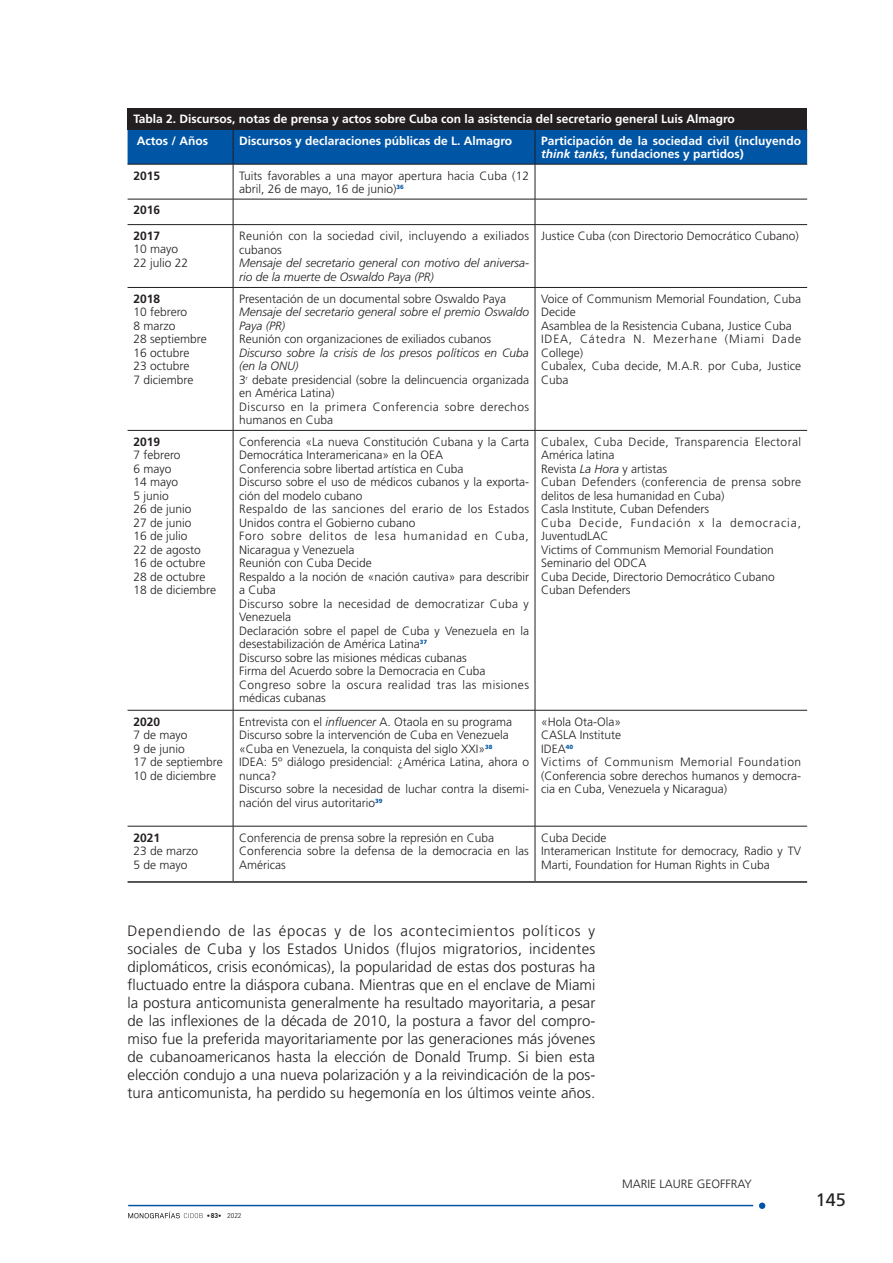
<style>
.page{position:relative;width:893px;height:1263px;background:#fff}
.page>*{position:absolute;margin:0;border:0;box-sizing:border-box;transform-origin:0 0}
.t1{font:18px "Frutiger";color:#231f20}
.t2{font:300 15px/18px "Frutiger";color:#231f20;text-align:justify}
.t3{font:300 12px/13.5px "Frutiger";color:#231f20}
.t4{font:700 12px/21.3px "Frutiger";color:#fff}
.t5{font:italic 300 12px/13.5px "Frutiger";color:#231f20}
.t6{font:300 12px/13.5px "Frutiger";letter-spacing:.025em;color:#231f20}
.t7{font:700 12px/25.5px "Frutiger";color:#231f20}
.t8{font:700 6.9px "DIN";color:#231f20}
.s1{font-style:italic}
.s2{font-weight:400}
</style>
<div class="page">
<hr style="left:128px;top:1205px;width:625px;height:1px;background:#0155a5">
<div style="left:759px;top:1202px;width:6px;height:7px;background:#0155a5;border-radius:50%"></div>
<svg style="left:128px;top:1211px;width:75px;height:7px"></svg>
<div style="left:128px;top:108px;width:679px;height:21px;background:#231f20"></div>
<div style="left:128px;top:130px;width:679px;height:34px;background:#0155a5"></div>
<hr style="left:128px;top:129px;width:105px;height:1px;background:#231f20">
<hr style="left:233px;top:129px;width:302px;height:1px;background:#231f20">
<hr style="left:233px;top:130px;width:1px;height:34px;background:#231f20">
<hr style="left:535px;top:129px;width:272px;height:1px;background:#231f20">
<hr style="left:535px;top:130px;width:1px;height:34px;background:#231f20">
<hr style="left:128px;top:164px;width:105px;height:1px;background:#231f20">
<hr style="left:233px;top:164px;width:302px;height:1px;background:#231f20">
<hr style="left:233px;top:164px;width:1px;height:35px;background:#231f20">
<hr style="left:535px;top:164px;width:272px;height:1px;background:#231f20">
<hr style="left:535px;top:164px;width:1px;height:35px;background:#231f20">
<hr style="left:128px;top:199px;width:105px;height:1px;background:#231f20">
<hr style="left:233px;top:199px;width:302px;height:1px;background:#231f20">
<svg style="left:233px;top:199px;width:1px;height:25px"></svg>
<hr style="left:535px;top:199px;width:272px;height:1px;background:#231f20">
<svg style="left:535px;top:199px;width:1px;height:25px"></svg>
<hr style="left:128px;top:224px;width:105px;height:1px;background:#231f20">
<hr style="left:233px;top:224px;width:302px;height:1px;background:#231f20">
<hr style="left:233px;top:225px;width:1px;height:62px;background:#231f20">
<hr style="left:535px;top:224px;width:272px;height:1px;background:#231f20">
<hr style="left:535px;top:225px;width:1px;height:62px;background:#231f20">
<hr style="left:128px;top:287px;width:105px;height:1px;background:#231f20">
<hr style="left:233px;top:287px;width:302px;height:1px;background:#231f20">
<hr style="left:233px;top:288px;width:1px;height:142px;background:#231f20">
<hr style="left:535px;top:287px;width:272px;height:1px;background:#231f20">
<hr style="left:535px;top:288px;width:1px;height:142px;background:#231f20">
<hr style="left:128px;top:430px;width:105px;height:1px;background:#231f20">
<hr style="left:233px;top:430px;width:302px;height:1px;background:#231f20">
<hr style="left:233px;top:431px;width:1px;height:279px;background:#231f20">
<hr style="left:535px;top:430px;width:272px;height:1px;background:#231f20">
<hr style="left:535px;top:431px;width:1px;height:279px;background:#231f20">
<hr style="left:128px;top:710px;width:105px;height:1px;background:#231f20">
<hr style="left:233px;top:710px;width:302px;height:1px;background:#231f20">
<hr style="left:233px;top:710px;width:1px;height:116px;background:#231f20">
<hr style="left:535px;top:710px;width:272px;height:1px;background:#231f20">
<hr style="left:535px;top:710px;width:1px;height:116px;background:#231f20">
<hr style="left:128px;top:826px;width:105px;height:1px;background:#231f20">
<hr style="left:233px;top:826px;width:302px;height:1px;background:#231f20">
<hr style="left:233px;top:826px;width:1px;height:55px;background:#231f20">
<hr style="left:535px;top:826px;width:272px;height:1px;background:#231f20">
<hr style="left:535px;top:826px;width:1px;height:55px;background:#231f20">
<hr style="left:128px;top:881px;width:105px;height:2px;background:#231f20">
<hr style="left:233px;top:881px;width:302px;height:2px;background:#231f20">
<hr style="left:535px;top:881px;width:272px;height:2px;background:#231f20">
<p class="t4" style="left:134px;top:108px;width:603px">Tabla 2. Discursos, notas de prensa y actos sobre Cuba con la asistencia del secretario general Luis Almagro<br>Actos / Años</p>
<p class="t4" style="left:239px;top:130px;width:275px">Discursos y declaraciones públicas de L. Almagro</p>
<p class="t4" style="left:541px;top:134px;width:262px;line-height:13.5px">Participación de la sociedad civil (incluyendo <span class="s1">think tanks</span>, fundaciones y partidos)</p>
<p class="t7" style="left:134px;top:162px;width:28px">2015</p>
<p class="t3" style="left:239px;top:169px;width:291px">Tuits favorables a una mayor apertura hacia Cuba (12 abril, 26 de mayo, 16 de junio)<sup>36</sup></p>
<p class="t7" style="left:134px;top:197px;width:28px">2016<br>2017</p>
<p class="t3" style="left:134px;top:242px;width:56px">10 mayo<br>22 julio 22</p>
<p class="t6" style="left:239px;top:229px;width:292px">Reunión con la sociedad civil, incluyendo a exiliados cubanos</p>
<p class="t5" style="left:239px;top:256px;width:291px">Mensaje del secretario general con motivo del aniversa&shy;rio de la muerte de Oswaldo Paya (PR)</p>
<p class="t7" style="left:134px;top:286px;width:28px">2018</p>
<p class="t3" style="left:134px;top:305px;width:75px">10 febrero<br>8 marzo<br>28 septiembre<br>16 octubre<br>23 octubre<br>7 diciembre</p>
<p class="t3" style="left:239px;top:292px;width:268px">Presentación de un documental sobre Oswaldo Paya</p>
<p class="t5" style="left:239px;top:305px;width:291px">Mensaje del secretario general sobre el premio Oswaldo<br>Paya (PR)</p>
<p class="t3" style="left:239px;top:332px;width:254px">Reunión con organizaciones de exiliados cubanos</p>
<p class="t3" style="left:239px;top:346px;width:292px"><span class="s1">Discurso sobre la crisis de los presos políticos en Cuba (en la ONU)<br></span>3<sup>r</sup> debate presidencial (sobre la delincuencia organizada en América Latina)<br>Discurso en la primera Conferencia sobre derechos humanos en Cuba</p>
<p class="t3" style="left:541px;top:229px;width:259px">Justice Cuba (con Directorio Democrático Cubano)</p>
<p class="t3" style="left:541px;top:292px;width:262px">Voice of Communism Memorial Foundation, Cuba<br>Decide<br>Asamblea de la Resistencia Cubana, Justice Cuba<br>IDEA, Cátedra N. Mezerhane (Miami Dade<br>College)<br>Cubalex, Cuba decide, M.A.R. por Cuba, Justice<br>Cuba</p>
<p class="t7" style="left:134px;top:429px;width:28px">2019</p>
<p class="t3" style="left:134px;top:448px;width:84px">7 febrero<br>6 mayo<br>14 mayo<br>5 junio<br>26 de junio<br>27 de junio<br>16 de julio<br>22 de agosto<br>16 de octubre<br>28 de octubre<br>18 de diciembre</p>
<p class="t7" style="left:134px;top:708px;width:28px">2020</p>
<p class="t3" style="left:134px;top:728px;width:91px">7 de mayo<br>9 de junio<br>17 de septiembre<br>10 de diciembre</p>
<p class="t7" style="left:134px;top:824px;width:28px">2021</p>
<p class="t3" style="left:134px;top:844px;width:66px">23 de marzo<br>5 de mayo</p>
<p class="t3" style="left:239px;top:435px;width:292px">Conferencia «La nueva Constitución Cubana y la Carta Democrática Interamericana» en la OEA<br>Conferencia sobre libertad artística en Cuba<br>Discurso sobre el uso de médicos cubanos y la exporta&shy;ción del modelo cubano<br>Respaldo de las sanciones del erario de los Estados Unidos contra el Gobierno cubano<br>Foro sobre delitos de lesa humanidad en Cuba, Nicaragua y Venezuela<br>Reunión con Cuba Decide<br>Respaldo a la noción de «nación cautiva» para describir a Cuba<br>Discurso sobre la necesidad de democratizar Cuba y Venezuela<br>Declaración sobre el papel de Cuba y Venezuela en la desestabilización de América Latina<sup>37<br></sup>Discurso sobre las misiones médicas cubanas<br>Firma del Acuerdo sobre la Democracia en Cuba Congreso sobre la oscura realidad tras las misiones médicas cubanas</p>
<p class="t3" style="left:541px;top:435px;width:262px">Cubalex, Cuba Decide, Transparencia Electoral<br>América latina<br>Revista <span class="s1">La Hora</span> y artistas<br>Cuban Defenders (conferencia de prensa sobre delitos de lesa humanidad en Cuba)<br>Casla Institute, Cuban Defenders<br>Cuba Decide, Fundación x la democracia,<br>JuventudLAC<br>Victims of Communism Memorial Foundation<br>Seminario del ODCA<br>Cuba Decide, Directorio Democrático Cubano<br>Cuban Defenders</p>
<p class="t3" style="left:239px;top:715px;width:291px">Entrevista con el <span class="s1">influencer</span> A. Otaola en su programa Discurso sobre la intervención de Cuba en Venezuela «Cuba en Venezuela, la conquista del siglo XXI»<sup>38<br></sup>IDEA: 5º diálogo presidencial: ¿América Latina, ahora o nunca?<br>Discurso sobre la necesidad de luchar contra la disemi&shy;nación del virus autoritario<sup>39</sup></p>
<p class="t3" style="left:541px;top:715px;width:262px">«Hola Ota-Ola»<br>CASLA Institute<br>IDEA<sup>40<br></sup>Victims of Communism Memorial Foundation (Conferencia sobre derechos humanos y democra&shy;cia en Cuba, Venezuela y Nicaragua)</p>
<p class="t3" style="left:239px;top:831px;width:291px">Conferencia de prensa sobre la represión en Cuba<br>Conferencia sobre la defensa de la democracia en las<br>Américas</p>
<p class="t3" style="left:541px;top:831px;width:262px">Cuba Decide<br>Interamerican Institute for democracy, Radio y TV<br>Marti, Foundation for Human Rights in Cuba</p>
<p class="t2" style="left:128px;top:922px;width:469px">Dependiendo de las épocas y de los acontecimientos políticos y sociales de Cuba y los Estados Unidos (flujos migratorios, incidentes diplomáticos, crisis económicas), la popularidad de estas dos posturas ha fluctuado entre la diáspora cubana. Mientras que en el enclave de Miami la postura anticomunista generalmente ha resultado mayoritaria, a pesar de las inflexiones de la década de 2010, la postura a favor del compro&shy;miso fue la preferida mayoritariamente por las generaciones más jóvenes de cubanoamericanos hasta la elección de Donald Trump. Si bien esta elección condujo a una nueva polarización y a la reivindicación de la pos&shy;tura anticomunista, ha perdido su hegemonía en los últimos veinte años.</p>
<p class="t8" style="left:207px;top:1211px;width:36px">•83• <span class="s2">2022</span></p>
<p class="t3" style="left:622px;top:1177px;width:131px">MARIE LAURE GEOFFRAY</p>
<h1 class="t1" style="left:816px;top:1189px;width:32px">145</h1>
</div>
